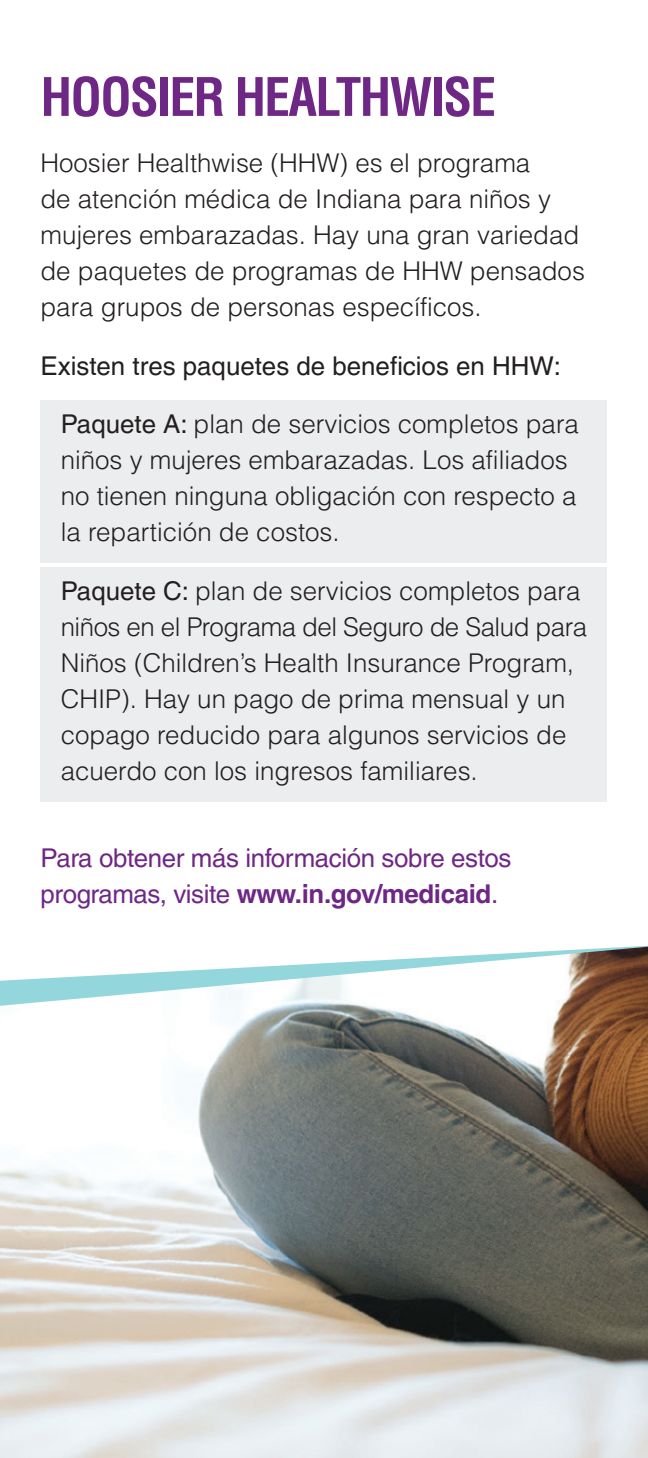
<style>
.page{position:relative;width:648px;height:1458px;background:#fff}
.page>*{position:absolute;margin:0;border:0;box-sizing:border-box;transform-origin:0 0}
.t1{font:700 condensed 51.75px "Helvetica LT Pro";letter-spacing:-.035em;color:#6f2786}
.t2{font:300 25.88px/36px "Helvetica LT Pro";color:#231f20}
.t3{font:25.88px/36px "Helvetica LT Pro";letter-spacing:-.015em;color:#6f2786}
.t4{font:25.88px "Helvetica LT Pro";color:#231f20}
.s1{font-weight:400}
.s2{font-weight:700}
</style>
<div class="page">
<div style="left:40px;top:401px;width:568px;height:162px;background:#ecedee"></div>
<div style="left:40px;top:567px;width:568px;height:235px;background:#ecedee"></div>
<img style="left:0;top:947px;width:648px;height:511px">
<h3 class="t1" style="left:40px;top:63px;width:457px">HOOSIER HEALTHWISE</h3>
<p class="t2" style="left:40px;top:145px;width:546px">Hoosier Healthwise (HHW) es el programa<br>de atención médica de Indiana para niños y mujeres embarazadas. Hay una gran variedad de paquetes de programas de HHW pensados para grupos de personas específicos.</p>
<h4 class="t4" style="left:40px;top:351px;width:522px">Existen tres paquetes de beneficios en HHW:</h4>
<p class="t2" style="left:61px;top:406px;width:520px"><span class="s1">Paquete A:</span> plan de servicios completos para niños y mujeres embarazadas. Los afiliados no tienen ninguna obligación con respecto a la repartición de costos.</p>
<p class="t2" style="left:61px;top:573px;width:528px"><span class="s1">Paquete C:</span> plan de servicios completos para niños en el Programa del Seguro de Salud para Niños (Children’s Health Insurance Program, CHIP). Hay un pago de prima mensual y un copago reducido para algunos servicios de acuerdo con los ingresos familiares.</p>
<p class="t3" style="left:40px;top:840px;width:472px">Para obtener más información sobre estos programas, visite <span class="s2">www.in.gov/medicaid</span>.</p>
</div>
